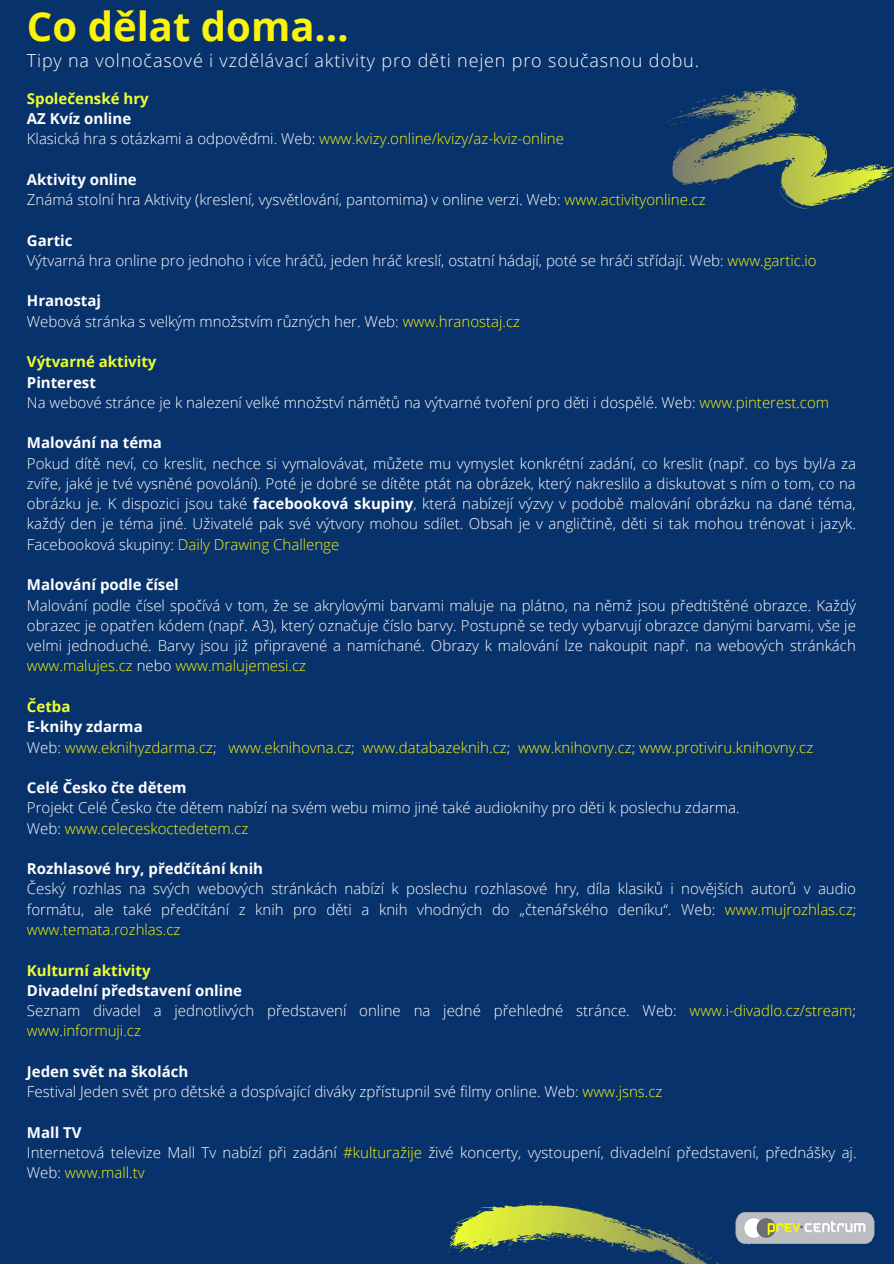
<style>
.page{position:relative;width:894px;height:1264px;background:#fff}
.page>*{position:absolute;margin:0;border:0;box-sizing:border-box;transform-origin:0 0}
.t1{font:700 40.05px "Open Sans";color:#faf409}
.t2{font:300 18px "Open Sans";letter-spacing:.045em;color:#fff}
.t3{font:300 15px/20.2px "Open Sans";color:#fff}
.t4{font:300 15px/20.2px "Open Sans";color:#faf409}
.t5{font:700 15px "Open Sans";color:#fff}
.t6{font:700 15px "Open Sans";color:#eeff2f}
.s1{font-weight:700;color:#fff}
.s2{color:#fff}
.s3{font-weight:700}
.s4{color:#faf409}
</style>
<div class="page">
<div style="left:0;top:0;width:893px;height:1263px;background:#08326b"></div>
<svg style="left:662px;top:89px;width:231px;height:120px"></svg>
<svg style="left:448px;top:1201px;width:302px;height:62px"></svg>
<img style="left:734px;top:1211px;width:140px;height:33px">
<h1 class="t1" style="left:27px;top:-2px;width:323px">Co dělat doma…</h1>
<p class="t2" style="left:27px;top:48px;width:673px">Tipy na volnočasové i vzdělávací aktivity pro děti nejen pro současnou dobu.</p>
<p class="t6" style="left:27px;top:88px;width:123px">Společenské hry</p>
<p class="t4" style="left:27px;top:108px;width:538px"><span class="s1">AZ Kvíz online<br></span><span class="s2">Klasická hra s otázkami a odpověďmi. Web:</span> www.kvizy.online/kvizy/az-kviz-online</p>
<p class="t3" style="left:27px;top:169px;width:680px"><span class="s3">Aktivity online<br></span>Známá stolní hra Aktivity (kreslení, vysvětlování, pantomima) v online verzi. Web: <span class="s4">www.activityonline.cz</span></p>
<p class="t3" style="left:27px;top:230px;width:791px"><span class="s3">Gartic<br></span>Výtvarná hra online pro jednoho i více hráčů, jeden hráč kreslí, ostatní hádají, poté se hráči střídají. Web: <span class="s4">www.gartic.io</span></p>
<p class="t3" style="left:27px;top:290px;width:494px"><span class="s3">Hranostaj<br></span>Webová stránka s velkým množstvím různých her. Web: <span class="s4">www.hranostaj.cz</span></p>
<p class="t6" style="left:27px;top:351px;width:131px">Výtvarné aktivity</p>
<p class="t3" style="left:27px;top:371px;width:803px"><span class="s3">Pinterest<br></span>Na webové stránce je k nalezení velké množství námětů na výtvarné tvoření pro děti i dospělé. Web: <span class="s4">www.pinterest.com</span></p>
<p class="t5" style="left:27px;top:432px;width:137px">Malování na téma</p>
<p class="t3" style="left:27px;top:452px;width:830px;text-align:justify">Pokud dítě neví, co kreslit, nechce si vymalovávat, můžete mu vymyslet konkrétní zadání, co kreslit (např. co bys byl/a za zvíře, jaké je tvé vysněné povolání). Poté je dobré se dítěte ptát na obrázek, který nakreslilo a diskutovat s ním o tom, co na obrázku je. K dispozici jsou také <span class="s3">facebooková skupiny</span>, která nabízejí výzvy v podobě malování obrázku na dané téma, každý den je téma jiné. Uživatelé pak své výtvory mohou sdílet. Obsah je v angličtině, děti si tak mohou trénovat i jazyk.<br>Facebooková skupiny: <span class="s4">Daily Drawing Challenge</span></p>
<p class="t5" style="left:27px;top:574px;width:153px">Malování podle čísel</p>
<p class="t3" style="left:27px;top:594px;width:830px;text-align:justify">Malování podle čísel spočívá v tom, že se akrylovými barvami maluje na plátno, na němž jsou předtištěné obrazce. Každý obrazec je opatřen kódem (např. A3), který označuje číslo barvy. Postupně se tedy vybarvují obrazce danými barvami, vše je velmi jednoduché. Barvy jsou již připravené a namíchané. Obrazy k malování lze nakoupit např. na webových stránkách <span class="s4">www.malujes.cz</span> nebo <span class="s4">www.malujemesi.cz</span></p>
<p class="t6" style="left:27px;top:696px;width:45px">Četba</p>
<p class="t4" style="left:27px;top:716px;width:787px"><span class="s1">E-knihy zdarma<br></span><span class="s2">Web:</span> www.eknihyzdarma.cz<span class="s2">;</span> www.eknihovna.cz<span class="s2">;</span> www.databazeknih.cz<span class="s2">;</span> www.knihovny.cz<span class="s2">;</span> www.protiviru.knihovny.cz</p>
<p class="t5" style="left:27px;top:777px;width:161px">Celé Česko čte dětem</p>
<p class="t3" style="left:27px;top:797px;width:714px">Projekt Celé Česko čte dětem nabízí na svém webu mimo jiné také audioknihy pro děti k poslechu zdarma.<br>Web: <span class="s4">www.celeceskoctedetem.cz</span></p>
<p class="t5" style="left:27px;top:858px;width:238px">Rozhlasové hry, předčítání knih</p>
<p class="t3" style="left:27px;top:878px;width:830px;text-align:justify">Český rozhlas na svých webových stránkách nabízí k poslechu rozhlasové hry, díla klasiků i novějších autorů v audio formátu, ale také předčítání z knih pro děti a knih vhodných do „čtenářského deníku“. Web: <span class="s4">www.mujrozhlas.cz</span>; <span class="s4">www.temata.rozhlas.cz</span></p>
<p class="t6" style="left:27px;top:959px;width:125px">Kulturní aktivity</p>
<p class="t3" style="left:27px;top:979px;width:830px"><span class="s3">Divadelní představení online<br></span>Seznam divadel a jednotlivých představení online na jedné přehledné stránce. Web: <span class="s4">www.i-divadlo.cz/stream</span>; <span class="s4">www.informuji.cz</span></p>
<p class="t3" style="left:27px;top:1060px;width:637px"><span class="s3">Jeden svět na školách<br></span>Festival Jeden svět pro dětské a dospívající diváky zpřístupnil své filmy online. Web: <span class="s4">www.jsns.cz</span></p>
<p class="t3" style="left:27px;top:1121px;width:830px"><span class="s3">Mall TV<br></span>Internetová televize Mall Tv nabízí při zadání <span class="s4">#kulturažije</span> živé koncerty, vystoupení, divadelní představení, přednášky aj.<br>Web: <span class="s4">www.mall.tv</span></p>
</div>
